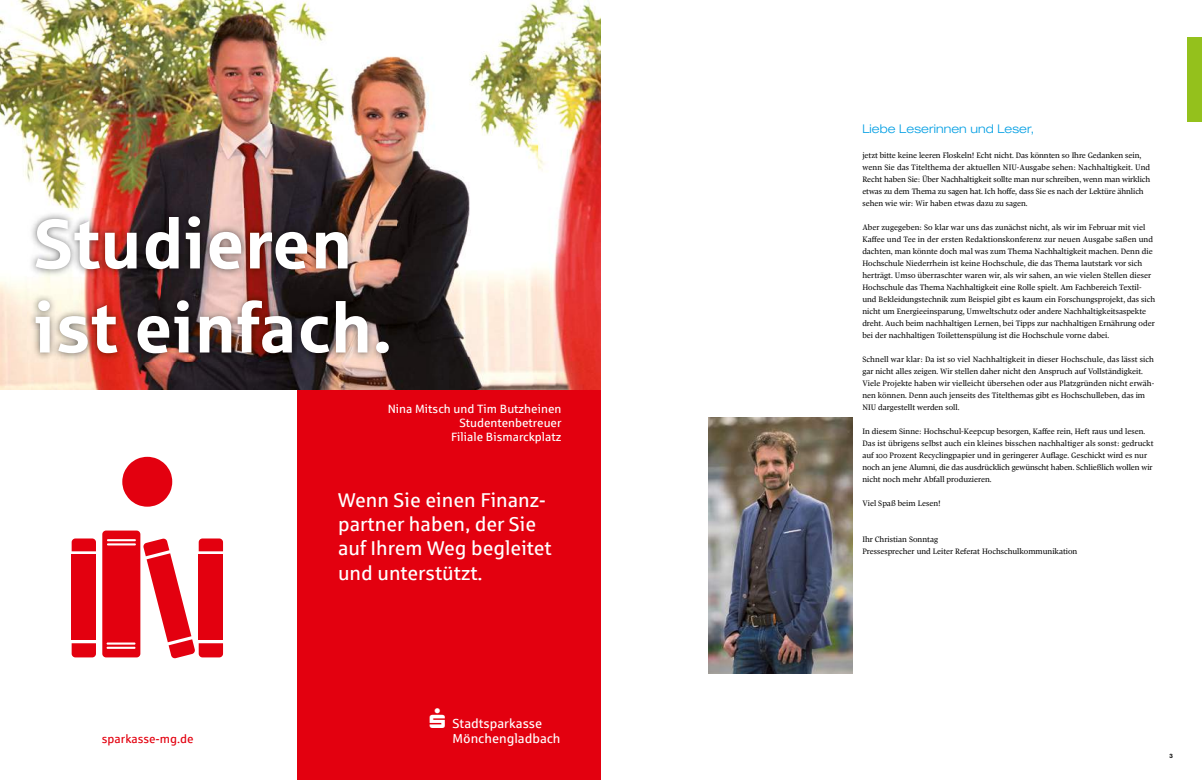
<style>
.page{position:relative;width:1202px;height:780px;background:#fff}
.page>*{position:absolute;margin:0;border:0;box-sizing:border-box;transform-origin:0 0}
.t1{font:700 70px/84px "Sparkasse Rg";color:#fff}
.t2{font:20px/24px "Sparkasse Rg";color:#fff}
.t3{font:13.1px/15.7px "Sparkasse Rg";color:#fff}
.t4{font:12px/14.4px "Sparkasse Rg";color:#fff;text-align:right}
.t5{font:300 expanded 12px "Helvetica Neue LT Std";letter-spacing:.01em;color:#009ee3}
.t6{font:12px "Sparkasse Rg";color:#e3000f}
.t7{font:8px/12px "Pratt Nova Text";color:#000}
.t8{font:700 6px "Helvetica Neue CE";color:#000}
</style>
<div class="page">
<img style="left:709px;top:417px;width:143px;height:256px">
<div style="left:1188px;top:37px;width:14px;height:84px;background:#94c11c"></div>
<div style="left:298px;top:390px;width:303px;height:390px;background:#e3000f"></div>
<img style="left:0;top:0;width:537px;height:125px">
<img style="left:537px;top:0;width:64px;height:390px">
<img style="left:12px;top:125px;width:148px;height:83px">
<img style="left:160px;top:125px;width:172px;height:83px">
<img style="left:332px;top:125px;width:167px;height:99px">
<img style="left:503px;top:125px;width:35px;height:265px">
<img style="left:396px;top:224px;width:107px;height:133px">
<img style="left:58px;top:357px;width:445px;height:33px">
<svg style="left:122px;top:457px;width:50px;height:49px"></svg>
<svg style="left:72px;top:538px;width:24px;height:13px"></svg>
<div style="left:72px;top:554px;width:24px;height:86px;background:#e3000f"></div>
<svg style="left:72px;top:643px;width:24px;height:14px"></svg>
<svg style="left:102px;top:530px;width:121px;height:128px"></svg>
<img style="left:28px;top:208px;width:368px;height:153px">
<h1 class="t1" style="left:34px;top:199px;width:360px">Studieren ist einfach.</h1>
<h3 class="t4" style="left:388px;top:401px;width:175px">Nina Mitsch und Tim Butzheinen<br>Studentenbetreuer<br>Filiale Bismarckplatz</h3>
<h3 class="t6" style="left:102px;top:731px;width:93px">sparkasse-mg.de</h3>
<h2 class="t2" style="left:338px;top:488px;width:215px">Wenn Sie einen Finanz&shy;partner haben, der Sie auf Ihrem Weg begleitet und unterstützt.</h2>
<h3 class="t3" style="left:453px;top:714px;width:110px;text-indent:-23px">▲ Stadtsparkasse<br>Mönchengladbach</h3>
<h3 class="t5" style="left:862px;top:122px;width:173px">Liebe Leserinnen und Leser,</h3>
<p class="t7" style="left:862px;top:149px;width:289px">jetzt bitte keine leeren Floskeln! Echt nicht. Das könnten so Ihre Gedanken sein, wenn Sie das Titelthema der aktuellen NIU-Ausgabe sehen: Nachhaltigkeit. Und Recht haben Sie: Über Nachhaltigkeit sollte man nur schreiben, wenn man wirklich etwas zu dem Thema zu sagen hat. Ich hoffe, dass Sie es nach der Lektüre ähnlich sehen wie wir: Wir haben etwas dazu zu sagen.</p>
<p class="t7" style="left:862px;top:221px;width:294px">Aber zugegeben: So klar war uns das zunächst nicht, als wir im Februar mit viel Kaffee und Tee in der ersten Redaktionskonferenz zur neuen Ausgabe saßen und dachten, man könnte doch mal was zum Thema Nachhaltigkeit machen. Denn die Hochschule Niederrhein ist keine Hochschule, die das Thema lautstark vor sich herträgt. Umso überraschter waren wir, als wir sahen, an wie vielen Stellen dieser Hochschule das Thema Nachhaltigkeit eine Rolle spielt. Am Fachbereich Textil&shy;und Bekleidungstechnik zum Beispiel gibt es kaum ein Forschungsprojekt, das sich nicht um Energieeinsparung, Umweltschutz oder andere Nachhaltigkeitsaspekte dreht. Auch beim nachhaltigen Lernen, bei Tipps zur nachhaltigen Ernährung oder bei der nachhaltigen Toilettenspülung ist die Hochschule vorne dabei.</p>
<p class="t7" style="left:862px;top:353px;width:293px">Schnell war klar: Da ist so viel Nachhaltigkeit in dieser Hochschule, das lässt sich gar nicht alles zeigen. Wir stellen daher nicht den Anspruch auf Vollständigkeit.<br>Viele Projekte haben wir vielleicht übersehen oder aus Platzgründen nicht erwäh&shy;nen können. Denn auch jenseits des Titelthemas gibt es Hochschulleben, das im NIU dargestellt werden soll.</p>
<p class="t7" style="left:862px;top:425px;width:293px">In diesem Sinne: Hochschul-Keepcup besorgen, Kaffee rein, Heft raus und lesen.<br>Das ist übrigens selbst auch ein kleines bisschen nachhaltiger als sonst: gedruckt auf 100 Prozent Recyclingpapier und in geringerer Auflage. Geschickt wird es nur noch an jene Alumni, die das ausdrücklich gewünscht haben. Schließlich wollen wir nicht noch mehr Abfall produzieren.</p>
<p class="t7" style="left:862px;top:497px;width:80px">Viel Spaß beim Lesen!</p>
<p class="t7" style="left:862px;top:533px;width:217px">Ihr Christian Sonntag<br>Pressesprecher und Leiter Referat Hochschulkommunikation</p>
<p class="t8" style="left:1169px;top:752px;width:5px">3</p>
</div>
